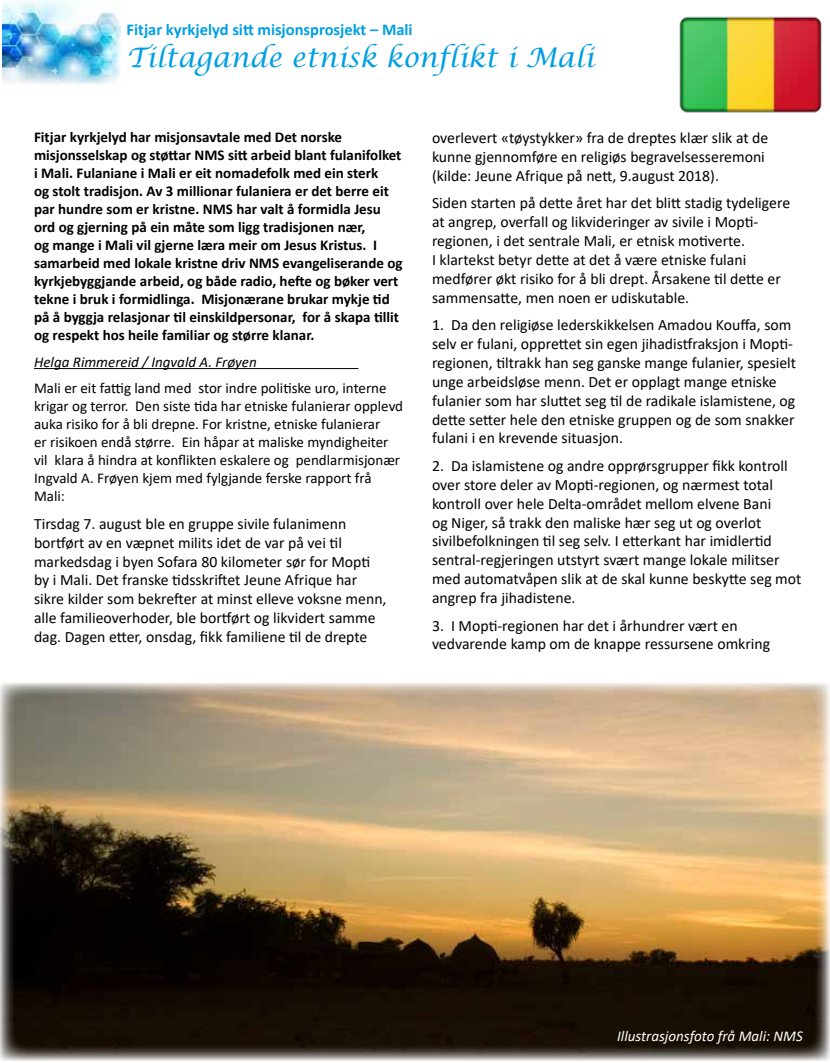
<style>
.page{position:relative;width:830px;height:1063px;background:#fff}
.page>*{position:absolute;margin:0;border:0;box-sizing:border-box;transform-origin:0 0}
.t1{font:italic 27px "Lucida Calligraphy";color:#009fe3}
.t2{font:700 16.5px "Calibri";color:#009fe3}
.t3{font:15.75px/18.9px "Calibri";color:#000}
.t4{font:700 15px/18px "Calibri";color:#000}
.t5{font:15px/18px "Calibri";color:#000}
.t6{font:italic 15px "Calibri";color:#000}
.t7{font:italic 15px "Calibri";color:#fff}
</style>
<div class="page">
<img style="left:679px;top:16px;width:143px;height:97px">
<img style="left:2px;top:0;width:118px;height:85px">
<hr style="left:34px;top:368px;width:324px;height:1px;background:#000">
<img style="left:0;top:683px;width:829px;height:377px">
<p class="t2" style="left:126px;top:18px;width:287px">Fitjar kyrkjelyd sitt misjonsprosjekt – Mali</p>
<h1 class="t1" style="left:126px;top:42px;width:469px">Tiltagande etnisk konflikt i Mali</h1>
<p class="t4" style="left:34px;top:128px;width:370px">Fitjar kyrkjelyd har misjonsavtale med Det norske misjonsselskap og støttar NMS sitt arbeid blant fulanifolket i Mali. Fulaniane i Mali er eit nomadefolk med ein sterk<br>og stolt tradisjon. Av 3 millionar fulaniera er det berre eit par hundre som er kristne. NMS har valt å formidla Jesu ord og gjerning på ein måte som ligg tradisjonen nær,<br>og mange i Mali vil gjerne læra meir om Jesus Kristus. I samarbeid med lokale kristne driv NMS evangeliserande og kyrkjebyggjande arbeid, og både radio, hefte og bøker vert tekne i bruk i formidlinga. Misjonærane brukar mykje tid på å byggja relasjonar til einskildpersonar, for å skapa tillit og respekt hos heile familiar og større klanar.</p>
<p class="t6" style="left:34px;top:351px;width:224px">Helga Rimmereid / Ingvald A. Frøyen</p>
<p class="t5" style="left:34px;top:379px;width:370px">Mali er eit fattig land med stor indre politiske uro, interne krigar og terror. Den siste tida har etniske fulanierar opplevd auka risiko for å bli drepne. For kristne, etniske fulanierar<br>er risikoen endå større. Ein håpar at maliske myndigheiter vil klara å hindra at konflikten eskalere og pendlarmisjonær Ingvald A. Frøyen kjem med fylgjande ferske rapport frå Mali:</p>
<p class="t3" style="left:34px;top:514px;width:354px">Tirsdag 7. august ble en gruppe sivile fulanimenn bortført av en væpnet milits idet de var på vei til markedsdag i byen Sofara 80 kilometer sør for Mopti by i Mali. Det franske tidsskriftet Jeune Afrique har sikre kilder som bekrefter at minst elleve voksne menn, alle familieoverhoder, ble bortført og likvidert samme dag. Dagen etter, onsdag, fikk familiene til de drepte</p>
<p class="t3" style="left:432px;top:128px;width:338px">overlevert «tøystykker» fra de dreptes klær slik at de kunne gjennomføre en religiøs begravelsesseremoni (kilde: Jeune Afrique på nett, 9.august 2018).</p>
<p class="t3" style="left:432px;top:193px;width:359px">Siden starten på dette året har det blitt stadig tydeligere at angrep, overfall og likvideringer av sivile i Mopti&shy;regionen, i det sentrale Mali, er etnisk motiverte.<br>I klartekst betyr dette at det å være etniske fulani medfører økt risiko for å bli drept. Årsakene til dette er sammensatte, men noen er udiskutable.</p>
<p class="t3" style="left:432px;top:315px;width:365px">1. Da den religiøse lederskikkelsen Amadou Kouffa, som selv er fulani, opprettet sin egen jihadistfraksjon i Mopti&shy;regionen, tiltrakk han seg ganske mange fulanier, spesielt unge arbeidsløse menn. Det er opplagt mange etniske fulanier som har sluttet seg til de radikale islamistene, og dette setter hele den etniske gruppen og de som snakker fulani i en krevende situasjon.</p>
<p class="t3" style="left:432px;top:456px;width:371px">2. Da islamistene og andre opprørsgrupper fikk kontroll over store deler av Mopti-regionen, og nærmest total kontroll over hele Delta-området mellom elvene Bani<br>og Niger, så trakk den maliske hær seg ut og overlot sivilbefolkningen til seg selv. I etterkant har imidlertid sentral-regjeringen utstyrt svært mange lokale militser med automatvåpen slik at de skal kunne beskytte seg mot angrep fra jihadistene.</p>
<p class="t3" style="left:432px;top:615px;width:339px">3. I Mopti-regionen har det i århundrer vært en vedvarende kamp om de knappe ressursene omkring</p>
<p class="t7" style="left:617px;top:1026px;width:187px">Illustrasjonsfoto frå Mali: NMS</p>
</div>
